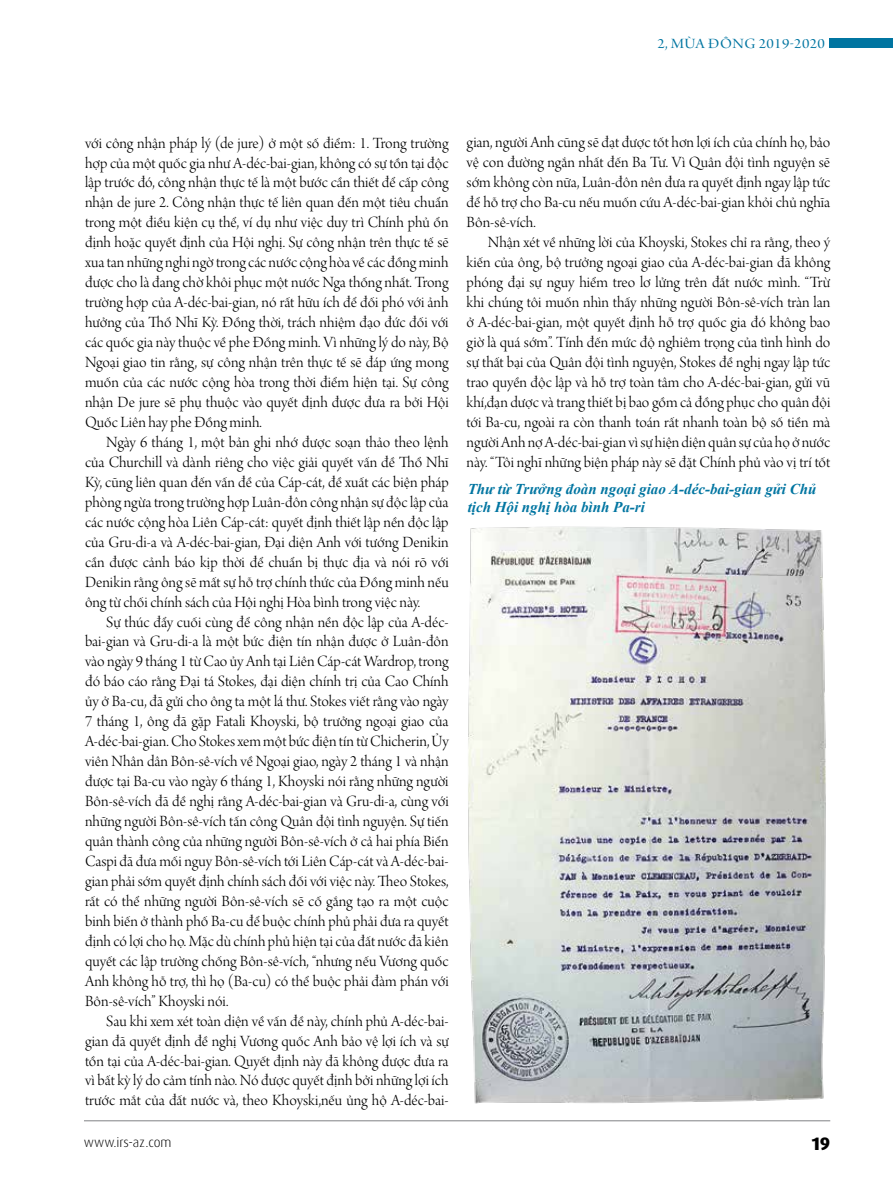
<style>
.page{position:relative;width:893px;height:1191px;background:#fff}
.page>*{position:absolute;margin:0;border:0;box-sizing:border-box;transform-origin:0 0}
.t1{font:800 18px "Dax Pro";color:#000}
.t2{font:16.5px/20px "Arno Pro Light Display";color:#000;text-align:justify}
.t3{font:italic 700 15px/18px "Times New Roman";color:#0075a1}
.t4{font:15px "Arno Pro Display";letter-spacing:.02em;color:#0075a1;scale:1.1 1}
.t5{font:300 13.5px "Dax Pro";color:#000}
</style>
<div class="page">
<hr style="left:84px;top:1120px;width:746px;height:1px;background:#808285">
<div style="left:829px;top:39px;width:64px;height:9px;background:#0075a1"></div>
<img style="left:468px;top:526px;width:358px;height:578px">
<p class="t4" style="left:657px;top:35px;width:154px">2, MÙA ĐÔNG 2019-2020</p>
<p class="t2" style="left:85px;top:134px;width:365px">với công nhận pháp lý (de jure) ở một số điểm: 1. Trong trường hợp của một quốc gia như A-déc-bai-gian, không có sự tồn tại độc lập trước đó, công nhận thực tế là một bước cần thiết để cấp công nhận de jure 2. Công nhận thực tế liên quan đến một tiêu chuẩn trong một điều kiện cụ thể, ví dụ như việc duy trì Chính phủ ổn định hoặc quyết định của Hội nghị. Sự công nhận trên thực tế sẽ xua tan những nghi ngờ trong các nước cộng hòa về các đồng minh được cho là đang chờ khôi phục một nước Nga thống nhất. Trong trường hợp của A-déc-bai-gian, nó rất hữu ích để đối phó với ảnh hưởng của Thổ Nhĩ Kỳ. Đồng thời, trách nhiệm đạo đức đối với các quốc gia này thuộc về phe Đồng minh. Vì những lý do này, Bộ Ngoại giao tin rằng, sự công nhận trên thực tế sẽ đáp ứng mong muốn của các nước cộng hòa trong thời điểm hiện tại. Sự công nhận De jure sẽ phụ thuộc vào quyết định được đưa ra bởi Hội Quốc Liên hay phe Đồng minh.</p>
<p class="t2" style="left:85px;top:433px;width:365px;text-indent:21px">Ngày 6 tháng 1, một bản ghi nhớ được soạn thảo theo lệnh của Churchill và dành riêng cho việc giải quyết vấn đề Thổ Nhĩ Kỳ, cũng liên quan đến vấn đề của Cáp-cát, đề xuất các biện pháp phòng ngừa trong trường hợp Luân-đôn công nhận sự độc lập của các nước cộng hòa Liên Cáp-cát: quyết định thiết lập nền độc lập của Gru-di-a và A-déc-bai-gian, Đại diện Anh với tướng Denikin cần được cảnh báo kịp thời để chuẩn bị thực địa và nói rõ với Denikin rằng ông sẽ mất sự hỗ trợ chính thức của Đồng minh nếu ông từ chối chính sách của Hội nghị Hòa bình trong việc này.</p>
<p class="t2" style="left:85px;top:613px;width:365px;text-indent:21px">Sự thúc đẩy cuối cùng để công nhận nền độc lập của A-déc&shy;bai-gian và Gru-di-a là một bức điện tín nhận được ở Luân-đôn vào ngày 9 tháng 1 từ Cao ủy Anh tại Liên Cáp-cát Wardrop, trong đó báo cáo rằng Đại tá Stokes, đại diện chính trị của Cao Chính ủy ở Ba-cu, đã gửi cho ông ta một lá thư. Stokes viết rằng vào ngày 7 tháng 1, ông đã gặp Fatali Khoyski, bộ trưởng ngoại giao của A-déc-bai-gian. Cho Stokes xem một bức điện tín từ Chicherin, Ủy viên Nhân dân Bôn-sê-vích về Ngoại giao, ngày 2 tháng 1 và nhận được tại Ba-cu vào ngày 6 tháng 1, Khoyski nói rằng những người Bôn-sê-vích đã đề nghị rằng A-déc-bai-gian và Gru-di-a, cùng với những người Bôn-sê-vích tấn công Quân đội tình nguyện. Sự tiến quân thành công của những người Bôn-sê-vích ở cả hai phía Biển Caspi đã đưa mối nguy Bôn-sê-vích tới Liên Cáp-cát và A-déc-bai&shy;gian phải sớm quyết định chính sách đối với việc này. Theo Stokes, rất có thể những người Bôn-sê-vích sẽ cố gắng tạo ra một cuộc binh biến ở thành phố Ba-cu để buộc chính phủ phải đưa ra quyết định có lợi cho họ. Mặc dù chính phủ hiện tại của đất nước đã kiên quyết các lập trường chống Bôn-sê-vích, “nhưng nếu Vương quốc Anh không hỗ trợ, thì họ (Ba-cu) có thể buộc phải đàm phán với Bôn-sê-vích” Khoyski nói.</p>
<p class="t2" style="left:85px;top:1011px;width:365px;text-indent:21px">Sau khi xem xét toàn diện về vấn đề này, chính phủ A-déc-bai&shy;gian đã quyết định đề nghị Vương quốc Anh bảo vệ lợi ích và sự tồn tại của A-déc-bai-gian. Quyết định này đã không được đưa ra vì bất kỳ lý do cảm tính nào. Nó được quyết định bởi những lợi ích trước mắt của đất nước và, theo Khoyski,nếu ủng hộ A-déc-bai-</p>
<p class="t2" style="left:467px;top:134px;width:365px">gian, người Anh cũng sẽ đạt được tốt hơn lợi ích của chính họ, bảo vệ con đường ngắn nhất đến Ba Tư. Vì Quân đội tình nguyện sẽ sớm không còn nữa, Luân-đôn nên đưa ra quyết định ngay lập tức để hỗ trợ cho Ba-cu nếu muốn cứu A-déc-bai-gian khỏi chủ nghĩa Bôn-sê-vích.</p>
<p class="t2" style="left:467px;top:233px;width:365px;text-indent:21px">Nhận xét về những lời của Khoyski, Stokes chỉ ra rằng, theo ý kiến của ông, bộ trưởng ngoại giao của A-déc-bai-gian đã không phóng đại sự nguy hiểm treo lơ lửng trên đất nước mình. “Trừ khi chúng tôi muốn nhìn thấy những người Bôn-sê-vích tràn lan ở A-déc-bai-gian, một quyết định hỗ trợ quốc gia đó không bao giờ là quá sớm”. Tính đến mức độ nghiêm trọng của tình hình do sự thất bại của Quân đội tình nguyện, Stokes đề nghị ngay lập tức trao quyền độc lập và hỗ trợ toàn tâm cho A-déc-bai-gian, gửi vũ khí,đạn dược và trang thiết bị bao gồm cả đồng phục cho quân đội tới Ba-cu, ngoài ra còn thanh toán rất nhanh toàn bộ số tiền mà người Anh nợ A-déc-bai-gian vì sự hiện diện quân sự của họ ở nước này. “Tôi nghĩ những biện pháp này sẽ đặt Chính phủ vào vị trí tốt</p>
<p class="t3" style="left:468px;top:479px;width:350px">Thư từ Trưởng đoàn ngoại giao A-déc-bai-gian gửi Chủ tịch Hội nghị hòa bình Pa-ri</p>
<p class="t5" style="left:84px;top:1133px;width:89px">www.irs-az.com</p>
<p class="t1" style="left:812px;top:1131px;width:20px">19</p>
</div>
